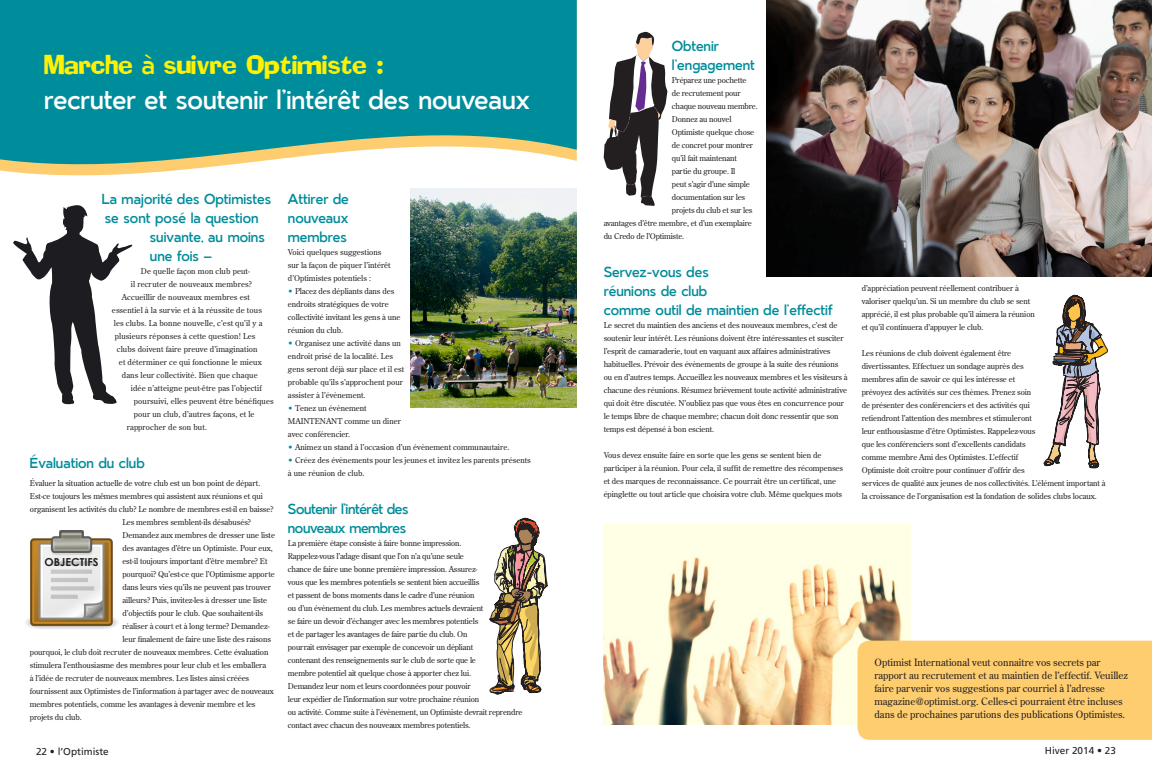
<style>
.page{position:relative;width:1152px;height:783px;background:#fff}
.page>*{position:absolute;margin:0;border:0;box-sizing:border-box;transform-origin:0 0}
.t1{font:24px "Monteforte";color:#fff}
.t2{font:24px "Addled";color:#fff101}
.t3{font:13px/19px "Monteforte";color:#008c9a}
.t4{font:13px/19px "Monteforte";letter-spacing:-.03em;color:#008c9a}
.t5{font:700 11px "Century Gothic";color:#231f20}
.t6{font:10px/13px "Century Old Style Std";color:#231f20}
.t7{font:10px "Frutiger";color:#231f20}
.t8{font:8px/13px "Century Old Style Std";letter-spacing:-.01em;color:#231f20}
.t9{font:8px "Century Old Style Std";letter-spacing:.01em;color:#231f20}
.s1{font-family:"Monteforte"}
.s2{color:#008d9b}
</style>
<div class="page">
<svg style="left:0;top:0;width:577px;height:200px;fill:#008d9b"></svg>
<img style="left:411px;top:189px;width:166px;height:219px">
<img style="left:767px;top:0;width:385px;height:276px">
<img style="left:489px;top:517px;width:59px;height:178px">
<img style="left:604px;top:525px;width:307px;height:200px">
<div style="left:858px;top:641px;width:294px;height:99px;background:#fecd70"></div>
<svg style="left:13px;top:205px;width:119px;height:200px"></svg>
<svg style="left:1044px;top:295px;width:64px;height:174px"></svg>
<svg style="left:604px;top:32px;width:63px;height:174px"></svg>
<img style="left:26px;top:530px;width:92px;height:99px">
<h1 class="t2" style="left:44px;top:54px;width:341px">Marche <span class="s1">à</span> suivre Optimiste :</h1>
<h1 class="t1" style="left:44px;top:83px;width:487px">recruter et soutenir l’intérêt des nouveaux</h1>
<h2 class="t3" style="left:102px;top:190px;width:171px">La majorité des Optimistes</h2>
<h2 class="t3" style="left:105px;top:209px;width:155px">se sont posé la question</h2>
<h2 class="t3" style="left:150px;top:228px;width:116px">suivante, au moins</h2>
<h2 class="t3" style="left:150px;top:247px;width:64px">une fois –</h2>
<p class="t9" style="left:141px;top:266px;width:111px">De quelle façon mon club peut-</p>
<p class="t9" style="left:131px;top:279px;width:123px">il recruter de nouveaux membres?</p>
<p class="t9" style="left:122px;top:292px;width:130px">Accueillir de nouveaux membres est</p>
<p class="t9" style="left:112px;top:305px;width:152px">essentiel à la survie et à la réussite de tous</p>
<p class="t9" style="left:114px;top:318px;width:150px">les clubs. La bonne nouvelle, c’est qu’il y a</p>
<p class="t9" style="left:115px;top:331px;width:142px">plusieurs réponses à cette question! Les</p>
<p class="t9" style="left:117px;top:344px;width:142px">clubs doivent faire preuve d’imagination</p>
<p class="t9" style="left:119px;top:357px;width:145px">et déterminer ce qui fonctionne le mieux</p>
<p class="t9" style="left:122px;top:370px;width:137px">dans leur collectivité. Bien que chaque</p>
<p class="t9" style="left:131px;top:383px;width:132px">idée n’atteigne peut-être pas l’objectif</p>
<p class="t9" style="left:134px;top:396px;width:141px">poursuivi, elles peuvent être bénéfiques</p>
<p class="t9" style="left:134px;top:409px;width:122px">pour un club, d’autres façons, et le</p>
<p class="t9" style="left:127px;top:422px;width:82px">rapprocher de son but.</p>
<h2 class="t3" style="left:30px;top:454px;width:116px">Évaluation du club</h2>
<p class="t8" style="left:30px;top:477px;width:232px">Évaluer la situation actuelle de votre club est un bon point de départ.</p>
<p class="t8" style="left:30px;top:490px;width:234px">Est-ce toujours les mêmes membres qui assistent aux réunions et qui</p>
<p class="t8" style="left:30px;top:503px;width:245px">organisent les activités du club? Le nombre de membres est-il en baisse?</p>
<p class="t8" style="left:122px;top:516px;width:130px">Les membres semblent-ils désabusés?</p>
<p class="t8" style="left:122px;top:529px;width:154px">Demandez aux membres de dresser une liste</p>
<p class="t8" style="left:122px;top:542px;width:152px">des avantages d’être un Optimiste. Pour eux,</p>
<p class="t8" style="left:122px;top:555px;width:147px">est-il toujours important d’être membre? Et</p>
<p class="t8" style="left:122px;top:568px;width:154px">pourquoi? Qu’est-ce que l’Optimisme apporte</p>
<p class="t8" style="left:122px;top:581px;width:150px">dans leurs vies qu’ils ne peuvent pas trouver</p>
<p class="t8" style="left:122px;top:594px;width:146px">ailleurs? Puis, invitez-les à dresser une liste</p>
<p class="t8" style="left:122px;top:607px;width:142px">d’objectifs pour le club. Que souhaitent-ils</p>
<p class="t8" style="left:122px;top:620px;width:149px">réaliser à court et à long terme? Demandez-</p>
<p class="t8" style="left:122px;top:633px;width:150px">leur finalement de faire une liste des raisons</p>
<p class="t8" style="left:30px;top:646px;width:240px">pourquoi, le club doit recruter de nouveaux membres. Cette évaluation</p>
<p class="t8" style="left:30px;top:659px;width:238px">stimulera l’enthousiasme des membres pour leur club et les emballera</p>
<p class="t8" style="left:30px;top:672px;width:221px">à l’idée de recruter de nouveaux membres. Les listes ainsi créées</p>
<p class="t8" style="left:30px;top:685px;width:246px">fournissent aux Optimistes de l’information à partager avec de nouveaux</p>
<p class="t8" style="left:30px;top:698px;width:227px">membres potentiels, comme les avantages à devenir membre et les</p>
<p class="t8" style="left:30px;top:711px;width:54px">projets du club.</p>
<h3 class="t5" style="left:45px;top:555px;width:55px">OBJECTIFS</h3>
<h2 class="t3" style="left:288px;top:190px;width:63px;text-align:justify">Attirer de nouveaux membres</h2>
<p class="t8" style="left:288px;top:246px;width:104px">Voici quelques suggestions sur la façon de piquer l’intérêt d’Optimistes potentiels :</p>
<p class="t8" style="left:288px;top:285px;width:114px"><span class="s2">•</span> Placez des dépliants dans des endroits stratégiques de votre collectivité invitant les gens à une réunion du club.</p>
<p class="t8" style="left:288px;top:337px;width:118px"><span class="s2">•</span> Organisez une activité dans un endroit prisé de la localité. Les gens seront déjà sur place et il est probable qu’ils s’approchent pour assister à l’évènement.</p>
<p class="t8" style="left:288px;top:402px;width:115px"><span class="s2">•</span> Tenez un évènement<br>MAINTENANT comme un diner avec conférencier.</p>
<p class="t8" style="left:288px;top:441px;width:223px"><span class="s2">•</span> Animez un stand à l’occasion d’un évènement communautaire.</p>
<p class="t8" style="left:288px;top:454px;width:244px"><span class="s2">•</span> Créez des évènements pour les jeunes et invitez les parents présents à une réunion de club.</p>
<h2 class="t4" style="left:288px;top:500px;width:122px">Soutenir l’intérêt des nouveaux membres</h2>
<p class="t8" style="left:288px;top:537px;width:236px">La première étape consiste à faire bonne impression.<br>Rappelez-vous l’adage disant que l’on n’a qu’une seule<br>chance de faire une bonne première impression. Assurez-<br>vous que les membres potentiels se sentent bien accueillis<br>et passent de bons moments dans le cadre d’une réunion<br>ou d’un évènement du club. Les membres actuels devraient<br>se faire un devoir d’échanger avec les membres potentiels<br>et de partager les avantages de faire partie du club. On<br>pourrait envisager par exemple de concevoir un dépliant<br>contenant des renseignements sur le club de sorte que le<br>membre potentiel ait quelque chose à apporter chez lui.<br>Demandez leur nom et leurs coordonnées pour pouvoir<br>leur expédier de l’information sur votre prochaine réunion<br>ou activité. Comme suite à l’évènement, un Optimiste devrait reprendre contact avec chacun des nouveaux membres potentiels.</p>
<h2 class="t3" style="left:672px;top:37px;width:84px">Obtenir l’engagement</h2>
<p class="t8" style="left:672px;top:73px;width:76px">Préparez une pochette</p>
<p class="t8" style="left:672px;top:86px;width:70px">de recrutement pour</p>
<p class="t8" style="left:672px;top:99px;width:87px">chaque nouveau membre.</p>
<p class="t8" style="left:672px;top:112px;width:61px">Donnez au nouvel</p>
<p class="t8" style="left:672px;top:125px;width:84px">Optimiste quelque chose</p>
<p class="t8" style="left:672px;top:138px;width:83px">de concret pour montrer</p>
<p class="t8" style="left:672px;top:151px;width:66px">qu’il fait maintenant</p>
<p class="t8" style="left:672px;top:164px;width:65px">partie du groupe. Il</p>
<p class="t8" style="left:672px;top:177px;width:79px">peut s’agir d’une simple</p>
<p class="t8" style="left:672px;top:190px;width:75px">documentation sur les</p>
<p class="t8" style="left:672px;top:203px;width:82px">projets du club et sur les</p>
<p class="t8" style="left:604px;top:216px;width:150px">avantages d’être membre, et d’un exemplaire</p>
<p class="t8" style="left:604px;top:229px;width:82px">du Credo de l’Optimiste.</p>
<h2 class="t3" style="left:604px;top:263px;width:230px">Servez-vous des<br>réunions de club<br>comme outil de maintien de l’effectif</h2>
<p class="t8" style="left:604px;top:318px;width:246px">Le secret du maintien des anciens et des nouveaux membres, c’est de soutenir leur intérêt. Les réunions doivent être intéressantes et susciter l’esprit de camaraderie, tout en vaquant aux affaires administratives habituelles. Prévoir des évènements de groupe à la suite des réunions ou en d’autres temps. Accueillez les nouveaux membres et les visiteurs à chacune des réunions. Résumez brièvement toute activité administrative qui doit être discutée. N’oubliez pas que vous êtes en concurrence pour le temps libre de chaque membre; chacun doit donc ressentir que son temps est dépensé à bon escient.</p>
<p class="t8" style="left:604px;top:448px;width:241px">Vous devez ensuite faire en sorte que les gens se sentent bien de participer à la réunion. Pour cela, il suffit de remettre des récompenses et des marques de reconnaissance. Ce pourrait être un certificat, une épinglette ou tout article que choisira votre club. Même quelques mots</p>
<p class="t8" style="left:862px;top:282px;width:175px">d’appréciation peuvent réellement contribuer à valoriser quelqu’un. Si un membre du club se sent apprécié, il est plus probable qu’il aimera la réunion et qu’il continuera d’appuyer le club.</p>
<p class="t8" style="left:862px;top:347px;width:246px">Les réunions de club doivent également être<br>divertissantes. Effectuez un sondage auprès des<br>membres afin de savoir ce qui les intéresse et<br>prévoyez des activités sur ces thèmes. Prenez soin<br>de présenter des conférenciers et des activités qui<br>retiendront l’attention des membres et stimuleront<br>leur enthousiasme d’être Optimistes. Rappelez-vous<br>que les conférenciers sont d’excellents candidats<br>comme membre Ami des Optimistes. L’effectif<br>Optimiste doit croitre pour continuer d’offrir des<br>services de qualité aux jeunes de nos collectivités. L’élément important à la croissance de l’organisation est la fondation de solides clubs locaux.</p>
<p class="t6" style="left:874px;top:656px;width:255px">Optimist International veut connaitre vos secrets par rapport au recrutement et au maintien de l’effectif. Veuillez faire parvenir vos suggestions par courriel à l’adresse magazine@optimist.org. Celles-ci pourraient être incluses dans de prochaines parutions des publications Optimistes.</p>
<p class="t7" style="left:36px;top:745px;width:74px">22 • l’Optimiste</p>
<p class="t7" style="left:1045px;top:745px;width:73px">Hiver 2014 • 23</p>
</div>
